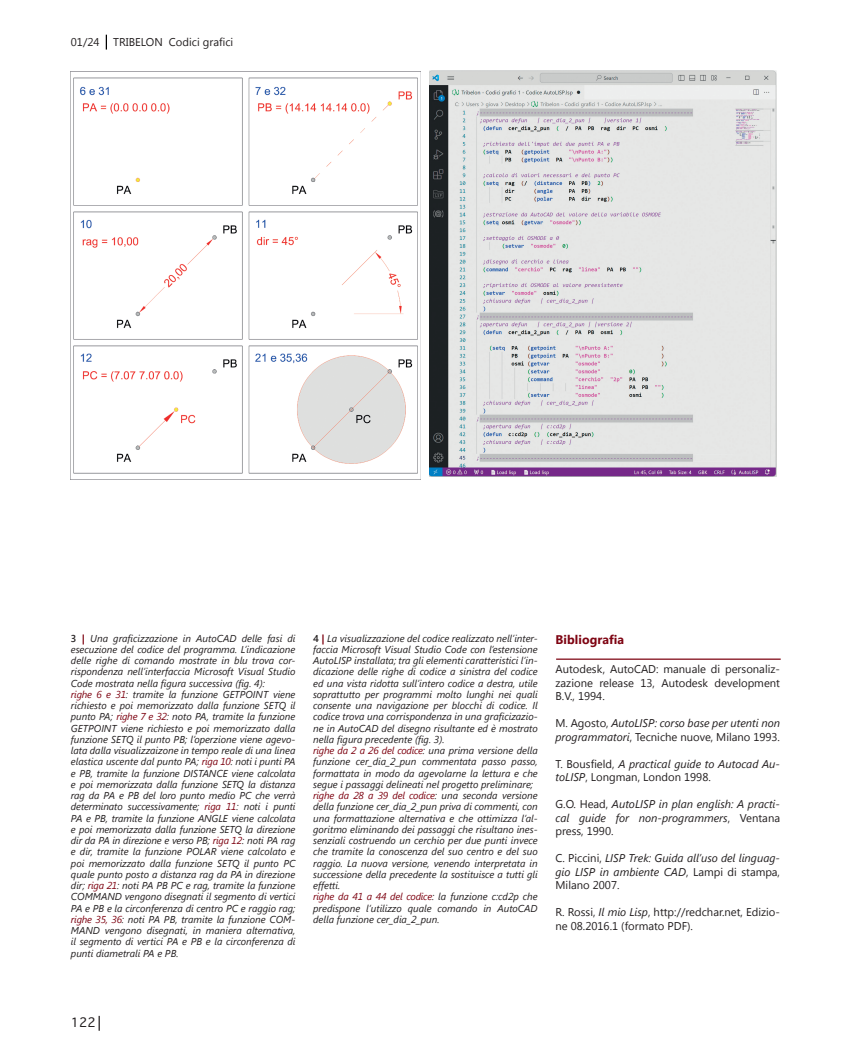
<style>
.page{position:relative;width:851px;height:1063px;background:#fff}
.page>*{position:absolute;margin:0;border:0;box-sizing:border-box;transform-origin:0 0}
.t1{font:700 12.5px "Segoe UI";letter-spacing:.005em;color:#7e0412}
.t2{font:12.5px "Sathu";color:#231f20}
.t3{font:italic 11.25px/13.5px "Segoe UI";color:#231f20}
.t4{font:11.25px/13.5px "Segoe UI";color:#231f20;text-align:justify}
.t5{font:italic 10px/11.2px "Segoe UI";color:#231f20}
.s1{font-weight:600;font-style:normal}
.s2{font-weight:700;font-style:normal;color:#7e0412}
.s3{color:#7e0412}
.s4{font-style:normal}
.s5{font-style:italic}
</style>
<div class="page">
<svg style="left:99px;top:1016px;width:1px;height:15px"></svg>
<svg style="left:106px;top:35px;width:1px;height:15px"></svg>
<img style="left:71px;top:71px;width:350px;height:409px">
<img style="left:429px;top:71px;width:347px;height:406px">
<hr style="left:556px;top:659px;width:224px;height:1px;background:#7e0412">
<p class="t4" style="left:71px;top:35px;width:164px">01/24 TRIBELON Codici grafici</p>
<p class="t5" style="left:71px;top:632px;width:226px"><span class="s1">3</span> <span class="s2">|</span> Una graficizzazione in AutoCAD delle fasi di esecuzione del codice del programma. L’indicazione delle righe di comando mostrate in blu trova cor&shy;rispondenza nell’interfaccia Microsoft Visual Studio Code mostrata nella figura successiva (fig. 4):<br><span class="s3">righe 6 e 31</span>: tramite la funzione GETPOINT viene richiesto e poi memorizzato dalla funzione SETQ il punto PA; <span class="s3">righe 7 e 32</span>: noto PA, tramite la funzione GETPOINT viene richiesto e poi memorizzato dalla funzione SETQ il punto PB; l’operzione viene agevo&shy;lata dalla visualizzaizone in tempo reale di una linea elastica uscente dal punto PA; <span class="s3">riga 10</span>: noti i punti PA e PB, tramite la funzione DISTANCE viene calcolata e poi memorizzata dalla funzione SETQ la distanza rag da PA e PB del loro punto medio PC che verrà determinato successivamente; <span class="s3">riga 11</span>: noti i punti PA e PB, tramite la funzione ANGLE viene calcolata e poi memorizzata dalla funzione SETQ la direzione dir da PA in direzione e verso PB; <span class="s3">riga 12</span>: noti PA rag e dir, tramite la funzione POLAR viene calcolato e poi memorizzato dalla funzione SETQ il punto PC quale punto posto a distanza rag da PA in direzione dir; <span class="s3">riga 21</span>: noti PA PB PC e rag, tramite la funzione COMMAND vengono disegnati il segmento di vertici PA e PB e la circonferenza di centro PC e raggio rag; <span class="s3">righe 35, 36</span>: noti PA PB, tramite la funzione COM-MAND vengono disegnati, in maniera alternativa, il segmento di vertici PA e PB e la circonferenza di punti diametrali PA e PB.</p>
<p class="t5" style="left:313px;top:632px;width:226px"><span class="s1">4</span> <span class="s2">|</span> La visualizzazione del codice realizzato nell’inter&shy;faccia Microsoft Visual Studio Code con l’estensione AutoLISP installata; tra gli elementi caratteristici l’in&shy;dicazione delle righe di codice a sinistra del codice ed una vista ridotta sull’intero codice a destra, utile soprattutto per programmi molto lunghi nei quali consente una navigazione per blocchi di codice. Il codice trova una corrispondenza in una graficizazio&shy;ne in AutoCAD del disegno risultante ed è mostrato nella figura precedente (fig. 3).<br><span class="s3">righe da 2 a 26 del codice</span>: una prima versione della funzione cer_dia_2_pun commentata passo passo, formattata in modo da agevolarne la lettura e che segue i passaggi delineati nel progetto preliminare; <span class="s3">righe da 28 a 39 del codice</span>: una seconda versione della funzione cer_dia_2_pun priva di commenti, con una formattazione alternativa e che ottimizza l’al&shy;goritmo eliminando dei passaggi che risultano ines&shy;senziali costruendo un cerchio per due punti invece che tramite la conoscenza del suo centro e del suo raggio. La nuova versione, venendo interpretata in successione della precedente la sostituisce a tutti gli effetti.<br><span class="s3">righe da 41 a 44 del codice</span>: la funzione c:cd2p che predispone l’utilizzo quale comando in AutoCAD della funzione cer_dia_2_pun.</p>
<p class="t1" style="left:555px;top:630px;width:70px">Bibliografia</p>
<p class="t4" style="left:555px;top:662px;width:226px">Autodesk, AutoCAD: manuale di personaliz&shy;zazione release 13, Autodesk development B.V., 1994.</p>
<p class="t3" style="left:555px;top:716px;width:226px"><span class="s4">M. Agosto,</span> AutoLISP: corso base per utenti non programmatori<span class="s4">, Tecniche nuove, Milano 1993.</span></p>
<p class="t3" style="left:555px;top:756px;width:226px"><span class="s4">T. Bousfield,</span> A practical guide to Autocad Au&shy;toLISP<span class="s4">, Longman, London 1998.</span></p>
<p class="t3" style="left:555px;top:797px;width:226px;text-align:justify"><span class="s4">G.O. Head,</span> AutoLISP in plan english: A practi&shy;cal guide for non-programmers<span class="s4">, Ventana press, 1990.</span></p>
<p class="t3" style="left:555px;top:851px;width:226px;text-align:justify"><span class="s4">C. Piccini,</span> LISP Trek: Guida all’uso del linguag&shy;gio LISP in ambiente CAD<span class="s4">, Lampi di stampa, Milano 2007.</span></p>
<p class="t4" style="left:555px;top:905px;width:226px">R. Rossi, <span class="s5">Il mio Lisp</span>, http://redchar.net, Edizio&shy;ne 08.2016.1 (formato PDF).</p>
<p class="t2" style="left:71px;top:1016px;width:26px">122</p>
</div>
